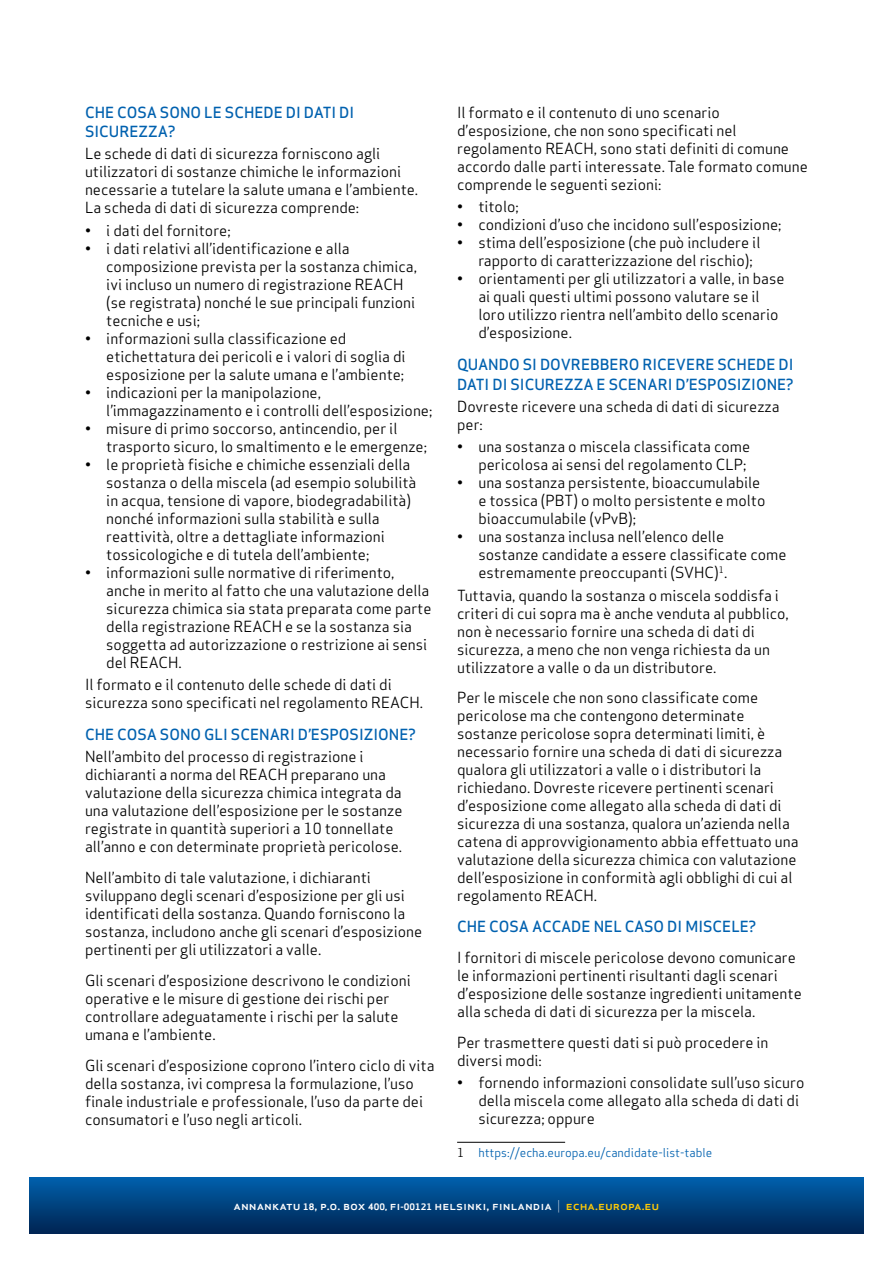
<style>
.page{position:relative;width:893px;height:1263px;background:#fff}
.page>*{position:absolute;margin:0;border:0;box-sizing:border-box;transform-origin:0 0}
.t1{font:15px/18px "Apex Sans";color:#000}
.t2{font:500 15px/19.5px "Apex Sans";color:#0061af}
.t3{font:500 12.15px "Apex Sans";color:#fff;scale:1.08 1}
.t4{font:12px "Apex Sans";color:#0061af}
.s1{color:#000}
.s2{font-weight:700;font-size:8.7px}
.s3{font-weight:700;font-size:8.25px}
.s4{font-weight:300}
.s5{color:#ffcb05}
</style>
<div class="page">
<svg style="left:30px;top:1178px;width:833px;height:55px;background:#00417e"></svg>
<hr style="left:457px;top:1142px;width:108px;height:1px;background:#000">
<p class="t2" style="left:85px;top:100px;width:271px">CHE COSA SONO LE SCHEDE DI DATI DI<br>SICUREZZA?</p>
<p class="t1" style="left:85px;top:143px;width:335px">Le schede di dati di sicurezza forniscono agli utilizzatori di sostanze chimiche le informazioni necessarie a tutelare la salute umana e l’ambiente.<br>La scheda di dati di sicurezza comprende:</p>
<p class="t1" style="left:85px;top:220px;width:147px">• i dati del fornitore;</p>
<p class="t1" style="left:106px;top:238px;width:312px;text-indent:-21px">• i dati relativi all’identificazione e alla composizione prevista per la sostanza chimica, ivi incluso un numero di registrazione REACH (se registrata) nonché le sue principali funzioni tecniche e usi;</p>
<p class="t1" style="left:106px;top:328px;width:301px;text-indent:-21px">• informazioni sulla classificazione ed etichettatura dei pericoli e i valori di soglia di esposizione per la salute umana e l’ambiente;</p>
<p class="t1" style="left:106px;top:382px;width:328px;text-indent:-21px">• indicazioni per la manipolazione, l’immagazzinamento e i controlli dell’esposizione;</p>
<p class="t1" style="left:106px;top:418px;width:322px;text-indent:-21px">• misure di primo soccorso, antincendio, per il trasporto sicuro, lo smaltimento e le emergenze;</p>
<p class="t1" style="left:106px;top:454px;width:312px;text-indent:-21px">• le proprietà fisiche e chimiche essenziali della sostanza o della miscela (ad esempio solubilità in acqua, tensione di vapore, biodegradabilità) nonché informazioni sulla stabilità e sulla reattività, oltre a dettagliate informazioni tossicologiche e di tutela dell’ambiente;</p>
<p class="t1" style="left:106px;top:562px;width:327px;text-indent:-21px">• informazioni sulle normative di riferimento, anche in merito al fatto che una valutazione della sicurezza chimica sia stata preparata come parte della registrazione REACH e se la sostanza sia soggetta ad autorizzazione o restrizione ai sensi del REACH.</p>
<p class="t1" style="left:85px;top:674px;width:339px">Il formato e il contenuto delle schede di dati di sicurezza sono specificati nel regolamento REACH.</p>
<p class="t2" style="left:85px;top:723px;width:332px">CHE COSA SONO GLI SCENARI D’ESPOSIZIONE?</p>
<p class="t1" style="left:85px;top:746px;width:319px">Nell’ambito del processo di registrazione i dichiaranti a norma del REACH preparano una valutazione della sicurezza chimica integrata da una valutazione dell’esposizione per le sostanze registrate in quantità superiori a 10 tonnellate all’anno e con determinate proprietà pericolose.</p>
<p class="t1" style="left:85px;top:867px;width:339px">Nell’ambito di tale valutazione, i dichiaranti sviluppano degli scenari d’esposizione per gli usi identificati della sostanza. Quando forniscono la sostanza, includono anche gli scenari d’esposizione pertinenti per gli utilizzatori a valle.</p>
<p class="t1" style="left:85px;top:970px;width:327px">Gli scenari d’esposizione descrivono le condizioni operative e le misure di gestione dei rischi per controllare adeguatamente i rischi per la salute umana e l’ambiente.</p>
<p class="t1" style="left:85px;top:1055px;width:351px">Gli scenari d’esposizione coprono l’intero ciclo di vita della sostanza, ivi compresa la formulazione, l’uso finale industriale e professionale, l’uso da parte dei consumatori e l’uso negli articoli.</p>
<p class="t1" style="left:457px;top:102px;width:352px">Il formato e il contenuto di uno scenario d’esposizione, che non sono specificati nel regolamento REACH, sono stati definiti di comune accordo dalle parti interessate. Tale formato comune comprende le seguenti sezioni:</p>
<p class="t1" style="left:457px;top:196px;width:63px">• titolo;</p>
<p class="t1" style="left:457px;top:214px;width:326px">• condizioni d’uso che incidono sull’esposizione;</p>
<p class="t1" style="left:478px;top:232px;width:284px;text-indent:-21px">• stima dell’esposizione (che può includere il rapporto di caratterizzazione del rischio);</p>
<p class="t1" style="left:478px;top:268px;width:308px;text-indent:-21px">• orientamenti per gli utilizzatori a valle, in base ai quali questi ultimi possono valutare se il loro utilizzo rientra nell’ambito dello scenario d’esposizione.</p>
<p class="t2" style="left:457px;top:353px;width:338px">QUANDO SI DOVREBBERO RICEVERE SCHEDE DI<br>DATI DI SICUREZZA E SCENARI D’ESPOSIZIONE?</p>
<p class="t1" style="left:457px;top:396px;width:324px">Dovreste ricevere una scheda di dati di sicurezza per:</p>
<p class="t1" style="left:457px;top:436px;width:294px;text-align:right">• una sostanza o miscela classificata come pericolosa ai sensi del regolamento CLP;</p>
<p class="t1" style="left:478px;top:472px;width:289px;text-indent:-21px">• una sostanza persistente, bioaccumulabile e tossica (PBT) o molto persistente e molto bioaccumulabile (vPvB);</p>
<p class="t1" style="left:478px;top:526px;width:310px;text-indent:-21px">• una sostanza inclusa nell’elenco delle sostanze candidate a essere classificate come estremamente preoccupanti (SVHC)<sup>1</sup>.</p>
<p class="t1" style="left:457px;top:585px;width:333px">Tuttavia, quando la sostanza o miscela soddisfa i criteri di cui sopra ma è anche venduta al pubblico, non è necessario fornire una scheda di dati di sicurezza, a meno che non venga richiesta da un utilizzatore a valle o da un distributore.</p>
<p class="t1" style="left:457px;top:687px;width:343px">Per le miscele che non sono classificate come pericolose ma che contengono determinate sostanze pericolose sopra determinati limiti, è necessario fornire una scheda di dati di sicurezza qualora gli utilizzatori a valle o i distributori la richiedano. Dovreste ricevere pertinenti scenari d’esposizione come allegato alla scheda di dati di sicurezza di una sostanza, qualora un’azienda nella catena di approvvigionamento abbia effettuato una valutazione della sicurezza chimica con valutazione dell’esposizione in conformità agli obblighi di cui al regolamento REACH.</p>
<p class="t2" style="left:457px;top:915px;width:301px">CHE COSA ACCADE NEL CASO DI MISCELE?</p>
<p class="t1" style="left:457px;top:947px;width:346px">I fornitori di miscele pericolose devono comunicare le informazioni pertinenti risultanti dagli scenari d’esposizione delle sostanze ingredienti unitamente alla scheda di dati di sicurezza per la miscela.</p>
<p class="t1" style="left:457px;top:1032px;width:313px">Per trasmettere questi dati si può procedere in diversi modi:</p>
<p class="t1" style="left:478px;top:1072px;width:328px;text-indent:-21px">• fornendo informazioni consolidate sull’uso sicuro della miscela come allegato alla scheda di dati di sicurezza; oppure</p>
<p class="t4" style="left:457px;top:1142px;width:257px"><span class="s1">1</span> https://echa.europa.eu/candidate-list-table</p>
<p class="t3" style="left:234px;top:1195px;width:396px">annankatu <span class="s2">18</span>, p.o. box <span class="s2">400,</span> fi<span class="s3">-</span><span class="s2">00121</span> helsinki, finlandia <span class="s4">|</span> <span class="s5">echa.europa.eu</span></p>
</div>
